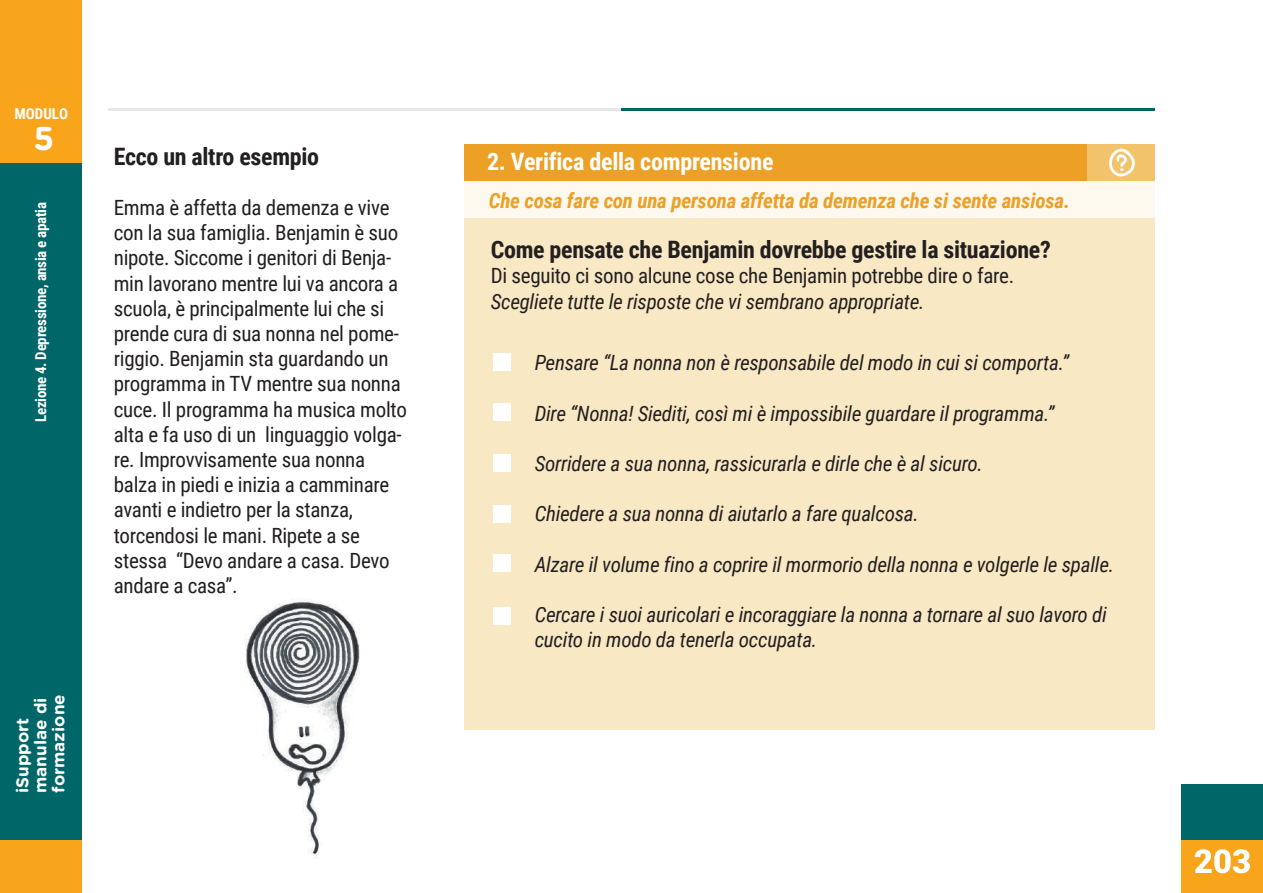
<style>
.page{position:relative;width:1263px;height:893px;background:#fff}
.page>*{position:absolute;margin:0;border:0;box-sizing:border-box;transform-origin:0 0}
.t1{font:700 33px "Gotham Rounded";color:#fff}
.t2{font:700 24px "Roboto Condensed";letter-spacing:-.015em;color:#231f20}
.t3{font:700 24px "Roboto Condensed";letter-spacing:-.01em;color:#fff}
.t4{font:21px/25.2px "Roboto Condensed";letter-spacing:-.015em;color:#231f20}
.t5{font:italic 21px/25.2px "Roboto Condensed";letter-spacing:-.015em;color:#231f20}
.t6{font:italic 700 21px "Roboto Condensed";letter-spacing:-.01em;color:#eca026}
.t7{font:700 17.1px/18px "Gotham Rounded";color:#fff}
.t8{font:700 15px "Roboto Condensed";letter-spacing:-.02em;color:#fff}
</style>
<div class="page">
<div style="left:0;top:0;width:81px;height:893px;background:#016668"></div>
<div style="left:0;top:840px;width:81px;height:53px;background:#f9a51b"></div>
<div style="left:0;top:0;width:81px;height:163px;background:#f9a51b"></div>
<div style="left:1182px;top:784px;width:81px;height:109px;background:#016668"></div>
<div style="left:1182px;top:840px;width:81px;height:53px;background:#f9a51b"></div>
<svg style="left:1195px;top:849px;width:55px;height:24px"></svg>
<div style="left:464px;top:218px;width:691px;height:511px;background:#f8e8c4"></div>
<div style="left:493px;top:354px;width:17px;height:17px;background:#fff"></div>
<div style="left:493px;top:403px;width:17px;height:17px;background:#fff"></div>
<div style="left:493px;top:454px;width:17px;height:17px;background:#fff"></div>
<div style="left:493px;top:505px;width:17px;height:18px;background:#fff"></div>
<div style="left:493px;top:554px;width:17px;height:18px;background:#fff"></div>
<div style="left:493px;top:607px;width:17px;height:17px;background:#fff"></div>
<div style="left:464px;top:145px;width:691px;height:36px;background:#eca026"></div>
<div style="left:1087px;top:145px;width:68px;height:36px;background:#f2c36a"></div>
<div style="left:464px;top:181px;width:691px;height:37px;background:#fdf9ef"></div>
<svg style="left:1109px;top:149px;width:26px;height:28px"></svg>
<img style="left:245px;top:599px;width:115px;height:260px">
<hr style="left:621px;top:108px;width:534px;height:3px;background:#016668">
<hr style="left:108px;top:108px;width:513px;height:3px;background:#e6e7e9">
<p class="t8" style="left:14px;top:103px;width:55px">MODULO</p>
<h1 class="t1" style="left:34px;top:115px;width:22px">5</h1>
<p class="t8" style="left:30px;top:422px;width:222px;rotate:-90deg">Lezione 4. Depressione, ansia e apatia</p>
<p class="t7" style="left:13px;top:793px;width:100px;rotate:-90deg">iSupport manulae di formazione</p>
<p class="t2" style="left:114px;top:139px;width:207px">Ecco un altro esempio</p>
<p class="t4" style="left:114px;top:194px;width:295px">Emma è affetta da demenza e vive con la sua famiglia. Benjamin è suo nipote. Siccome i genitori di Benja&shy;min lavorano mentre lui va ancora a scuola, è principalmente lui che si prende cura di sua nonna nel pome&shy;riggio. Benjamin sta guardando un programma in TV mentre sua nonna cuce. Il programma ha musica molto alta e fa uso di un linguaggio volga&shy;re. Improvvisamente sua nonna balza in piedi e inizia a camminare avanti e indietro per la stanza, torcendosi le mani. Ripete a se stessa “Devo andare a casa. Devo andare a casa”.</p>
<p class="t3" style="left:487px;top:145px;width:288px">2. Verifica della comprensione</p>
<p class="t6" style="left:489px;top:186px;width:583px">Che cosa fare con una persona affetta da demenza che si sente ansiosa.</p>
<p class="t2" style="left:491px;top:233px;width:561px">Come pensate che Benjamin dovrebbe gestire la situazione?</p>
<p class="t4" style="left:491px;top:262px;width:525px">Di seguito ci sono alcune cose che Benjamin potrebbe dire o fare.</p>
<p class="t5" style="left:491px;top:288px;width:435px">Scegliete tutte le risposte che vi sembrano appropriate.</p>
<p class="t5" style="left:535px;top:349px;width:536px">Pensare “La nonna non è responsabile del modo in cui si comporta.”</p>
<p class="t5" style="left:535px;top:400px;width:521px">Dire “Nonna! Siediti, così mi è impossibile guardare il programma.”</p>
<p class="t5" style="left:535px;top:450px;width:450px">Sorridere a sua nonna, rassicurarla e dirle che è al sicuro.</p>
<p class="t5" style="left:535px;top:500px;width:386px">Chiedere a sua nonna di aiutarlo a fare qualcosa.</p>
<p class="t5" style="left:535px;top:551px;width:581px">Alzare il volume fino a coprire il mormorio della nonna e volgerle le spalle.</p>
<p class="t5" style="left:535px;top:601px;width:574px">Cercare i suoi auricolari e incoraggiare la nonna a tornare al suo lavoro di cucito in modo da tenerla occupata.</p>
</div>
